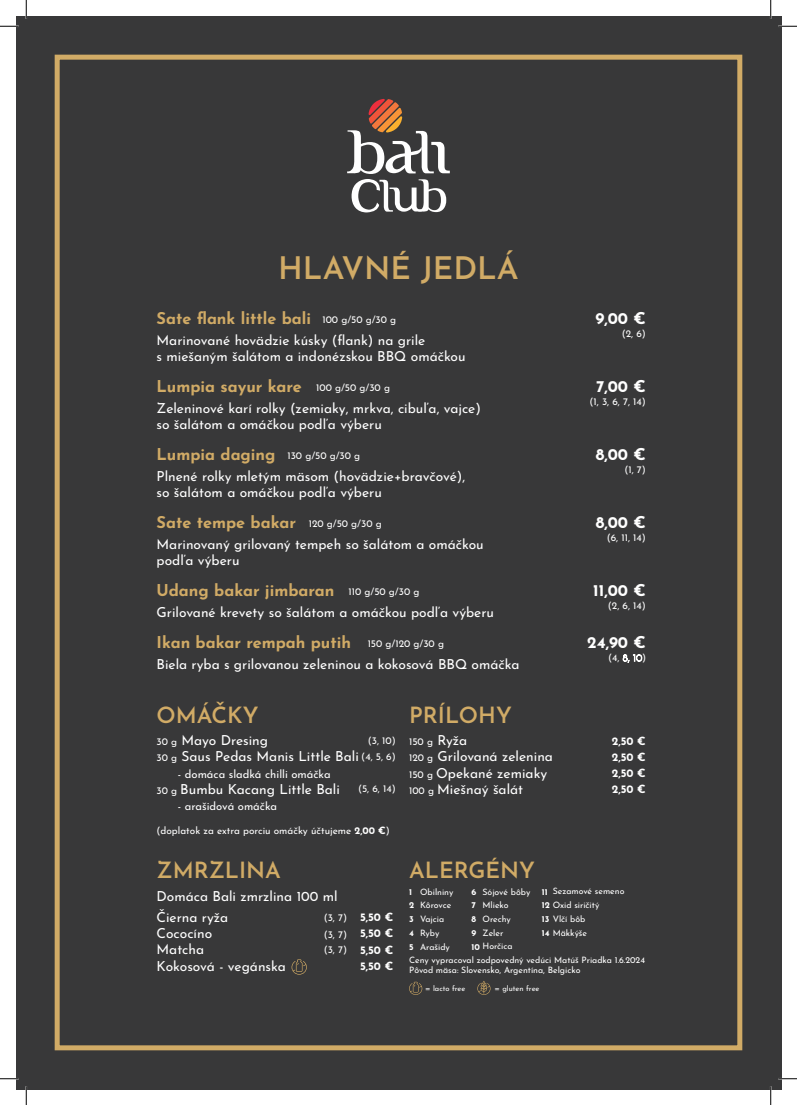
<style>
.page{position:relative;width:797px;height:1105px;background:#fff}
.page>*{position:absolute;margin:0;border:0;box-sizing:border-box;transform-origin:0 0}
.t1{font:600 31.25px "Josefin Sans";color:#d1ab66}
.t2{font:600 22.5px "Josefin Sans";color:#d1ab66}
.t3{font:700 16.25px "Josefin Sans";color:#d1ab66}
.t4{font:700 16.25px "Josefin Sans";color:#fff}
.t5{font:13.75px/16.2px "Josefin Sans";color:#fff}
.t6{font:11.25px "Josefin Sans";color:#fff}
.t7{font:700 11.25px "Josefin Sans";color:#fff}
.t8{font:10px "Josefin Sans";color:#fff}
.t9{font:8.75px/13.8px "Josefin Sans";color:#fff}
.t10{font:700 8.75px "Josefin Sans";color:#fff}
.t11{font:7.5px "Josefin Sans";color:#fff}
.s1{font-weight:300}
.s2{font-size:10px}
.s3{font-size:13.75px}
.s4{font-weight:700}
</style>
<div class="page">
<div style="left:16px;top:16px;width:765px;height:1073px;background:#383839"></div>
<div style="left:55px;top:55px;width:687px;height:995px;border:5px solid #d1ab66"></div>
<svg style="left:291px;top:959px;width:16px;height:16px"></svg>
<svg style="left:409px;top:982px;width:13px;height:13px"></svg>
<svg style="left:347px;top:99px;width:103px;height:113px"></svg>
<svg style="left:477px;top:981px;width:13px;height:14px"></svg>
<svg style="left:0;top:25px;width:19px;height:2px"></svg>
<svg style="left:778px;top:25px;width:19px;height:2px"></svg>
<svg style="left:0;top:1078px;width:19px;height:1px"></svg>
<svg style="left:778px;top:1078px;width:19px;height:1px"></svg>
<svg style="left:25px;top:0;width:2px;height:19px"></svg>
<svg style="left:25px;top:1086px;width:2px;height:19px"></svg>
<svg style="left:770px;top:0;width:1px;height:19px"></svg>
<svg style="left:770px;top:1086px;width:1px;height:19px"></svg>
<p class="t1" style="left:278px;top:245px;width:242px">HLAVNÉ JEDLÁ</p>
<p class="t3" style="left:156px;top:306px;width:156px">Sate flank little bali</p>
<p class="t8" style="left:322px;top:312px;width:75px">100 g/50 g/30 g</p>
<p class="t4" style="left:595px;top:306px;width:52px">9,00 €</p>
<p class="t5" style="left:156px;top:331px;width:310px">Marinované hovädzie kúsky (flank) na grile<br>s miešaným šalátom a indonézskou BBQ omáčkou</p>
<p class="t8" style="left:621px;top:326px;width:26px">(2, 6)</p>
<p class="t3" style="left:156px;top:374px;width:147px">Lumpia sayur kare</p>
<p class="t8" style="left:316px;top:380px;width:75px">100 g/50 g/30 g</p>
<p class="t4" style="left:596px;top:374px;width:51px">7,00 €</p>
<p class="t5" style="left:156px;top:399px;width:326px">Zeleninové karí rolky (zemiaky, mrkva, cibuľa, vajce) so šalátom a omáčkou podľa výberu</p>
<p class="t8" style="left:589px;top:394px;width:58px">(1, 3, 6, 7, 14)</p>
<p class="t3" style="left:156px;top:442px;width:120px">Lumpia daging</p>
<p class="t8" style="left:287px;top:448px;width:74px">130 g/50 g/30 g</p>
<p class="t4" style="left:595px;top:442px;width:52px">8,00 €</p>
<p class="t5" style="left:156px;top:467px;width:310px">Plnené rolky mletým mäsom (hovädzie+bravčové), so šalátom a omáčkou podľa výberu</p>
<p class="t8" style="left:624px;top:462px;width:23px">(1, 7)</p>
<p class="t3" style="left:156px;top:510px;width:141px">Sate tempe bakar</p>
<p class="t8" style="left:309px;top:516px;width:74px">120 g/50 g/30 g</p>
<p class="t4" style="left:595px;top:510px;width:52px">8,00 €</p>
<p class="t5" style="left:156px;top:535px;width:329px">Marinovaný grilovaný tempeh so šalátom a omáčkou podľa výberu</p>
<p class="t3" style="left:156px;top:578px;width:179px">Udang bakar jimbaran</p>
<p class="t3" style="left:156px;top:630px;width:196px">Ikan bakar rempah putih</p>
<p class="t8" style="left:348px;top:584px;width:72px">110 g/50 g/30 g</p>
<p class="t5" style="left:156px;top:603px;width:339px">Grilované krevety so šalátom a omáčkou podľa výberu</p>
<p class="t5" style="left:156px;top:655px;width:364px">Biela ryba s grilovanou zeleninou a kokosová BBQ omáčka</p>
<p class="t8" style="left:367px;top:636px;width:78px">150 g/120 g/30 g</p>
<p class="t8" style="left:606px;top:530px;width:41px">(6, 11, 14)</p>
<p class="t4" style="left:593px;top:578px;width:54px">11,00 €</p>
<p class="t4" style="left:587px;top:630px;width:60px">24,90 €</p>
<p class="t8" style="left:608px;top:598px;width:39px">(2, 6, 14)</p>
<p class="t8" style="left:608px;top:650px;width:40px">(4, <span class="s1">8, 10</span>)</p>
<p class="t2" style="left:156px;top:699px;width:103px">OMÁČKY</p>
<p class="t2" style="left:409px;top:699px;width:104px">PRÍLOHY</p>
<p class="t5" style="left:156px;top:731px;width:113px"><span class="s2">30 g</span> Mayo Dresing</p>
<p class="t5" style="left:156px;top:747px;width:204px"><span class="s2">30 g</span> Saus Pedas Manis Little Bali</p>
<p class="t6" style="left:178px;top:765px;width:154px">- domáca sladká chilli omáčka</p>
<p class="t5" style="left:156px;top:780px;width:185px"><span class="s2">30 g</span> Bumbu Kacang Little Bali</p>
<p class="t6" style="left:178px;top:798px;width:101px">- arašidová omáčka</p>
<p class="t8" style="left:368px;top:733px;width:30px">(3, 10)</p>
<p class="t8" style="left:361px;top:749px;width:36px">(4, 5, 6)</p>
<p class="t8" style="left:358px;top:781px;width:39px">(5, 6, 14)</p>
<p class="t8" style="left:409px;top:734px;width:60px">150 g <span class="s3">Ryža</span></p>
<p class="t5" style="left:409px;top:747px;width:145px"><span class="s2">120 g</span> Grilovaná zelenina</p>
<p class="t5" style="left:409px;top:764px;width:140px"><span class="s2">150 g</span> Opekané zemiaky</p>
<p class="t5" style="left:409px;top:780px;width:115px"><span class="s2">100 g</span> Miešnaý šalát</p>
<p class="t7" style="left:612px;top:732px;width:36px">2,50 €</p>
<p class="t7" style="left:612px;top:748px;width:36px">2,50 €</p>
<p class="t7" style="left:612px;top:765px;width:36px">2,50 €</p>
<p class="t7" style="left:612px;top:781px;width:36px">2,50 €</p>
<p class="t8" style="left:156px;top:823px;width:235px">(doplatok za extra porciu omáčky účtujeme <span class="s4">2,00 €</span>)</p>
<p class="t2" style="left:156px;top:853px;width:126px">ZMRZLINA</p>
<p class="t2" style="left:409px;top:853px;width:127px">ALERGÉNY</p>
<p class="t5" style="left:156px;top:887px;width:182px">Domáca Bali zmrzlina 100 ml</p>
<p class="t5" style="left:156px;top:908px;width:73px">Čierna ryža</p>
<p class="t5" style="left:156px;top:924px;width:57px">Cococíno</p>
<p class="t5" style="left:156px;top:940px;width:49px">Matcha</p>
<p class="t5" style="left:156px;top:956px;width:131px">Kokosová - vegánska</p>
<p class="t8" style="left:324px;top:910px;width:25px">(3, 7)</p>
<p class="t8" style="left:324px;top:927px;width:25px">(3, 7)</p>
<p class="t8" style="left:324px;top:942px;width:25px">(3, 7)</p>
<p class="t7" style="left:360px;top:909px;width:35px">5,50 €</p>
<p class="t7" style="left:360px;top:925px;width:35px">5,50 €</p>
<p class="t7" style="left:360px;top:941px;width:35px">5,50 €</p>
<p class="t7" style="left:360px;top:957px;width:35px">5,50 €</p>
<p class="t9" style="left:482px;top:884px;width:49px">Sójové bôby<br>Mlieko<br>Orechy</p>
<p class="t9" style="left:482px;top:925px;width:22px">Zeler</p>
<p class="t9" style="left:420px;top:884px;width:35px">Obilniny</p>
<p class="t9" style="left:420px;top:897px;width:33px">Kôrovce<br>Vajcia<br>Ryby<br>Arašidy</p>
<p class="t9" style="left:409px;top:954px;width:237px;line-height:10px">Ceny vypracoval zodpovedný vedúci Matúš Priadka 1.6.2024<br>Pôvod mäsa: Slovensko, Argentína, Belgicko</p>
<p class="t9" style="left:552px;top:884px;width:73px">Sezamové semeno</p>
<p class="t10" style="left:471px;top:885px;width:6px">6</p>
<p class="t10" style="left:471px;top:899px;width:6px">7</p>
<p class="t10" style="left:471px;top:912px;width:6px">8</p>
<p class="t10" style="left:471px;top:926px;width:6px">9</p>
<p class="t9" style="left:471px;top:939px;width:43px"><span class="s4">10</span> Horčica</p>
<p class="t10" style="left:541px;top:885px;width:8px">11</p>
<p class="t9" style="left:541px;top:897px;width:59px"><span class="s4">12</span> Oxid siričitý</p>
<p class="t9" style="left:541px;top:911px;width:45px"><span class="s4">13</span> Vlčí bôb</p>
<p class="t9" style="left:541px;top:925px;width:47px"><span class="s4">14</span> Mäkkýše</p>
<p class="t10" style="left:409px;top:885px;width:5px">1</p>
<p class="t10" style="left:409px;top:899px;width:7px">2</p>
<p class="t10" style="left:409px;top:912px;width:6px">3</p>
<p class="t10" style="left:409px;top:926px;width:6px">4</p>
<p class="t10" style="left:409px;top:940px;width:6px">5</p>
<p class="t11" style="left:425px;top:983px;width:42px">= lacto free</p>
<p class="t11" style="left:494px;top:983px;width:46px">= gluten free</p>
</div>
